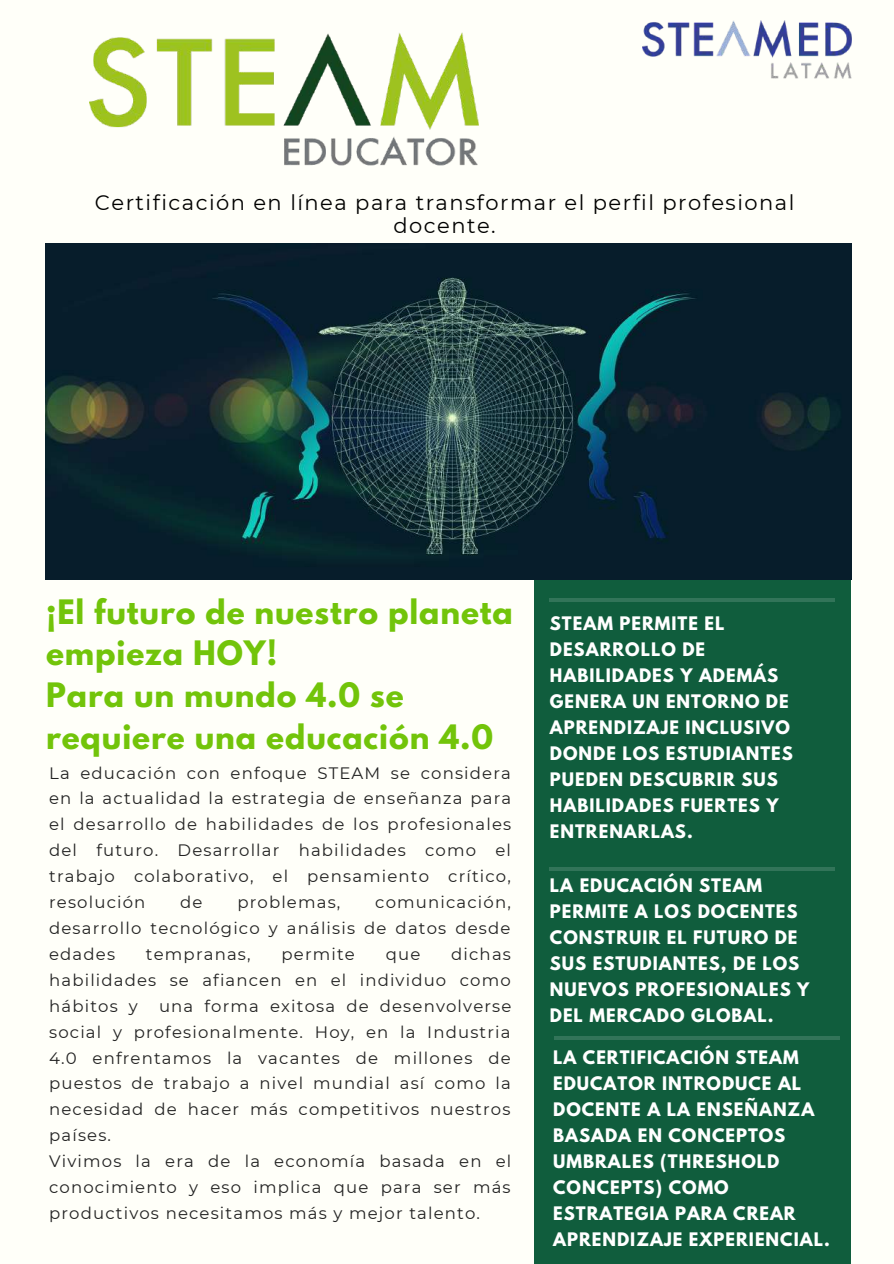
<style>
.page{position:relative;width:894px;height:1264px;background:#fff}
.page>*{position:absolute;margin:0;border:0;box-sizing:border-box;transform-origin:0 0}
.t1{font:700 29.85px/41.7px "League Spartan";letter-spacing:.03em;color:#72c40a}
.t2{font:21px/23.7px "Montserrat";letter-spacing:.07em;color:#000;text-align:center}
.t3{font:16.5px/26px "Montserrat";letter-spacing:.07em;color:#222;text-align:justify}
.t4{font:700 16.5px/26px "League Spartan";letter-spacing:.06em;color:#fff}
</style>
<div class="page">
<div style="left:0;top:0;width:893px;height:1263px;background:#fffff9"></div>
<div style="left:534px;top:557px;width:316px;height:706px;background:#105d3d"></div>
<hr style="left:549px;top:867px;width:285px;height:3px;background:#fff">
<hr style="left:554px;top:1036px;width:285px;height:3px;background:#fff">
<hr style="left:549px;top:598px;width:285px;height:4px;background:#327459">
<img style="left:45px;top:243px;width:806px;height:336px">
<img style="left:642px;top:21px;width:208px;height:57px">
<img style="left:89px;top:33px;width:389px;height:133px">
<p class="t2" style="left:95px;top:190px;width:700px">Certificación en línea para transformar el perfil profesional docente.</p>
<h1 class="t1" style="left:46px;top:594px;width:468px">¡El futuro de nuestro planeta empieza HOY!<br>Para un mundo 4.0 se requiere una educación 4.0</h1>
<p class="t3" style="left:49px;top:759px;width:463px">La educación con enfoque STEAM se considera en la actualidad la estrategia de enseñanza para el desarrollo de habilidades de los profesionales del futuro. Desarrollar habilidades como el trabajo colaborativo, el pensamiento crítico, resolución</p>
<p class="t3" style="left:49px;top:889px;width:463px;text-indent:326px">comunicación, desarrollo tecnológico y análisis de datos desde edades</p>
<p class="t3" style="left:180px;top:889px;width:24px">de</p>
<p class="t3" style="left:237px;top:889px;width:104px">problemas,</p>
<p class="t3" style="left:49px;top:941px;width:463px;text-indent:402px">dichas habilidades se afiancen en el individuo como hábitos y</p>
<p class="t3" style="left:146px;top:941px;width:106px">tempranas,</p>
<p class="t3" style="left:281px;top:941px;width:75px">permite</p>
<p class="t3" style="left:385px;top:941px;width:36px">que</p>
<p class="t3" style="left:49px;top:992px;width:463px;text-align:left;text-indent:110px">una forma exitosa de desenvolverse social y profesionalmente. Hoy, en la Industria 4.0 enfrentamos la vacantes de millones de puestos de trabajo a nivel mundial así como la necesidad de hacer más competitivos nuestros países.<br>Vivimos la era de la economía basada en el conocimiento y eso implica que para ser más productivos necesitamos más y mejor talento.</p>
<p class="t4" style="left:549px;top:613px;width:244px">STEAM PERMITE EL<br>DESARROLLO DE<br>HABILIDADES Y ADEMÁS<br>GENERA UN ENTORNO DE<br>APRENDIZAJE INCLUSIVO<br>DONDE LOS ESTUDIANTES<br>PUEDEN DESCUBRIR SUS<br>HABILIDADES FUERTES Y<br>ENTRENARLAS.</p>
<p class="t4" style="left:549px;top:874px;width:261px">LA EDUCACIÓN STEAM<br>PERMITE A LOS DOCENTES<br>CONSTRUIR EL FUTURO DE<br>SUS ESTUDIANTES, DE LOS<br>NUEVOS PROFESIONALES Y<br>DEL MERCADO GLOBAL.</p>
<p class="t4" style="left:553px;top:1046px;width:278px">LA CERTIFICACIÓN STEAM<br>EDUCATOR INTRODUCE AL<br>DOCENTE A LA ENSEÑANZA<br>BASADA EN CONCEPTOS<br>UMBRALES (THRESHOLD<br>CONCEPTS) COMO<br>ESTRATEGIA PARA CREAR<br>APRENDIZAJE EXPERIENCIAL.</p>
</div>
